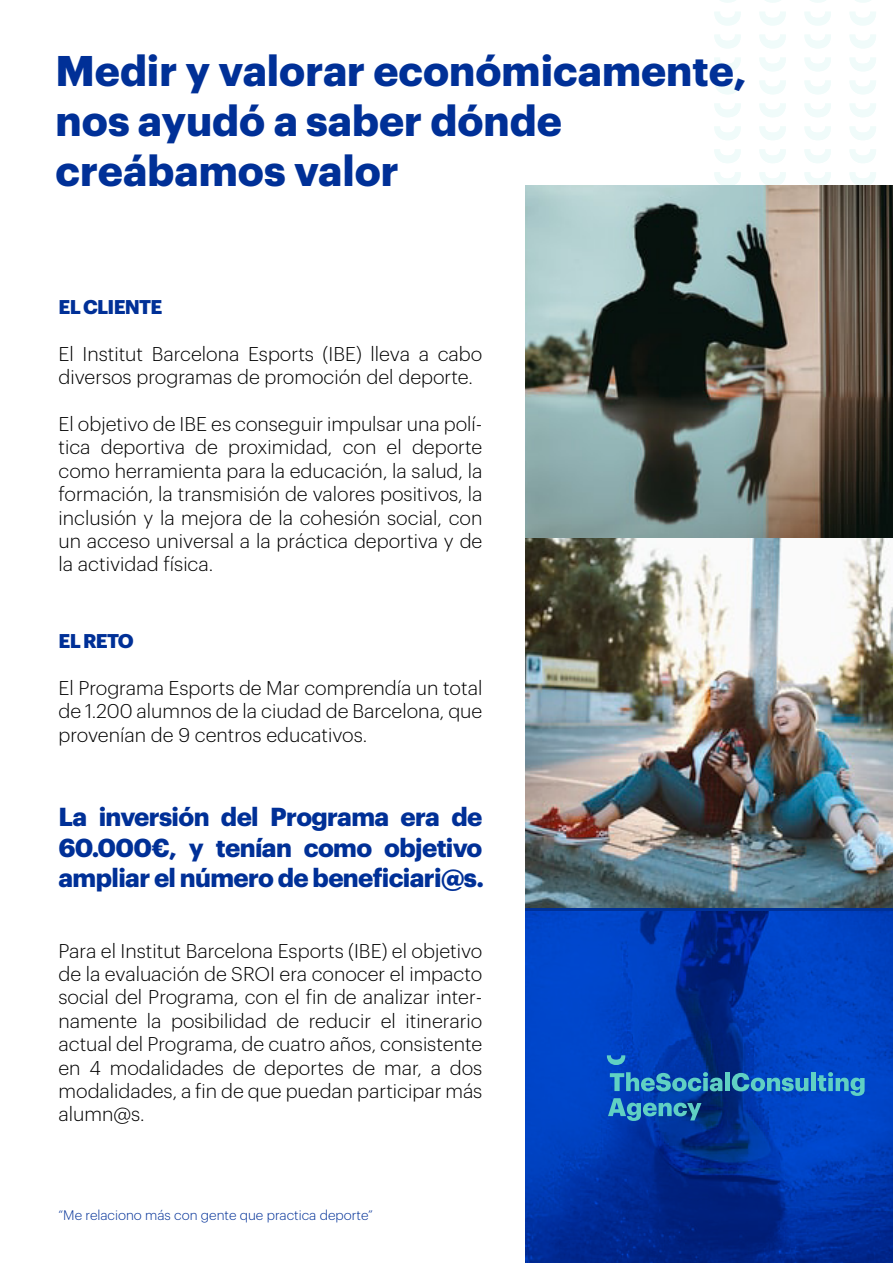
<style>
.page{position:relative;width:893px;height:1263px;background:#fff}
.page>*{position:absolute;margin:0;border:0;box-sizing:border-box;transform-origin:0 0}
.t1{font:700 42px/50.4px "Graphik";color:#003097}
.t2{font:700 25.5px/30.6px "Graphik";letter-spacing:-.025em;color:#003097;text-align:justify}
.t3{font:300 19.5px/23.4px "Graphik";color:#010101;text-align:justify}
.t4{font:700 19.5px "Graphik";letter-spacing:-.04em;color:#003097}
.t5{font:300 13.5px "Graphik";color:#003097}
</style>
<div class="page">
<svg style="left:720px;top:0;width:16px;height:3px"></svg>
<svg style="left:714px;top:12px;width:27px;height:14px"></svg>
<svg style="left:714px;top:35px;width:27px;height:14px"></svg>
<svg style="left:714px;top:58px;width:27px;height:13px"></svg>
<svg style="left:714px;top:80px;width:27px;height:14px"></svg>
<svg style="left:714px;top:103px;width:27px;height:14px"></svg>
<svg style="left:714px;top:126px;width:27px;height:14px"></svg>
<svg style="left:714px;top:149px;width:27px;height:14px"></svg>
<svg style="left:714px;top:172px;width:27px;height:13px"></svg>
<svg style="left:765px;top:0;width:16px;height:3px"></svg>
<svg style="left:759px;top:12px;width:27px;height:14px"></svg>
<svg style="left:759px;top:35px;width:27px;height:14px"></svg>
<svg style="left:759px;top:58px;width:27px;height:13px"></svg>
<svg style="left:759px;top:80px;width:27px;height:14px"></svg>
<svg style="left:759px;top:103px;width:27px;height:14px"></svg>
<svg style="left:759px;top:126px;width:27px;height:14px"></svg>
<svg style="left:759px;top:149px;width:27px;height:14px"></svg>
<svg style="left:759px;top:172px;width:27px;height:13px"></svg>
<svg style="left:810px;top:0;width:16px;height:3px"></svg>
<svg style="left:804px;top:12px;width:27px;height:14px"></svg>
<svg style="left:804px;top:35px;width:27px;height:14px"></svg>
<svg style="left:804px;top:58px;width:27px;height:13px"></svg>
<svg style="left:804px;top:80px;width:27px;height:14px"></svg>
<svg style="left:804px;top:103px;width:27px;height:14px"></svg>
<svg style="left:804px;top:126px;width:27px;height:14px"></svg>
<svg style="left:804px;top:149px;width:27px;height:14px"></svg>
<svg style="left:804px;top:172px;width:27px;height:13px"></svg>
<svg style="left:855px;top:0;width:16px;height:3px"></svg>
<svg style="left:849px;top:12px;width:27px;height:14px"></svg>
<svg style="left:849px;top:35px;width:27px;height:14px"></svg>
<svg style="left:849px;top:58px;width:27px;height:13px"></svg>
<svg style="left:849px;top:80px;width:27px;height:14px"></svg>
<svg style="left:849px;top:103px;width:27px;height:14px"></svg>
<svg style="left:849px;top:126px;width:27px;height:14px"></svg>
<svg style="left:849px;top:149px;width:27px;height:14px"></svg>
<svg style="left:849px;top:172px;width:27px;height:13px"></svg>
<img style="left:525px;top:912px;width:368px;height:351px">
<svg style="left:610px;top:1072px;width:112px;height:19px;background:#2e80b4"></svg>
<div style="left:725px;top:1072px;width:5px;height:19px;background:#60d0c3"></div>
<svg style="left:732px;top:1073px;width:76px;height:18px"></svg>
<div style="left:811px;top:1072px;width:5px;height:19px;background:#60d0c3"></div>
<svg style="left:817px;top:1072px;width:48px;height:24px"></svg>
<svg style="left:608px;top:1098px;width:93px;height:23px;background:#2674b0"></svg>
<svg style="left:607px;top:1055px;width:18px;height:10px"></svg>
<img style="left:526px;top:185px;width:367px;height:723px">
<h1 class="t1" style="left:56px;top:41px;width:693px">Medir y valorar económicamente, nos ayudó a saber dónde creábamos valor</h1>
<p class="t4" style="left:59px;top:292px;width:105px">EL CLIENTE</p>
<p class="t3" style="left:59px;top:340px;width:425px">El Institut Barcelona Esports (IBE) lleva a cabo diversos programas de promoción del deporte.</p>
<p class="t3" style="left:59px;top:411px;width:425px">El objetivo de IBE es conseguir impulsar una polí&shy;tica deportiva de proximidad, con el deporte como herramienta para la educación, la salud, la formación, la transmisión de valores positivos, la inclusión y la mejora de la cohesión social, con un acceso universal a la práctica deportiva y de la actividad física.</p>
<p class="t4" style="left:59px;top:626px;width:77px">EL RETO</p>
<p class="t3" style="left:59px;top:674px;width:425px">El Programa Esports de Mar comprendía un total de 1.200 alumnos de la ciudad de Barcelona, que provenían de 9 centros educativos.</p>
<h2 class="t2" style="left:59px;top:799px;width:427px">La inversión del Programa era de 60.000€, y tenían como objetivo ampliar el número de beneficiari@s.</h2>
<p class="t3" style="left:59px;top:937px;width:425px">Para el Institut Barcelona Esports (IBE) el objetivo de la evaluación de SROI era conocer el impacto social del Programa, con el fin de analizar inter&shy;namente la posibilidad de reducir el itinerario actual del Programa, de cuatro años, consistente en 4 modalidades de deportes de mar, a dos modalidades, a fin de que puedan participar más alumn@s.</p>
<p class="t5" style="left:59px;top:1205px;width:316px">“Me relaciono más con gente que practica deporte”</p>
</div>
